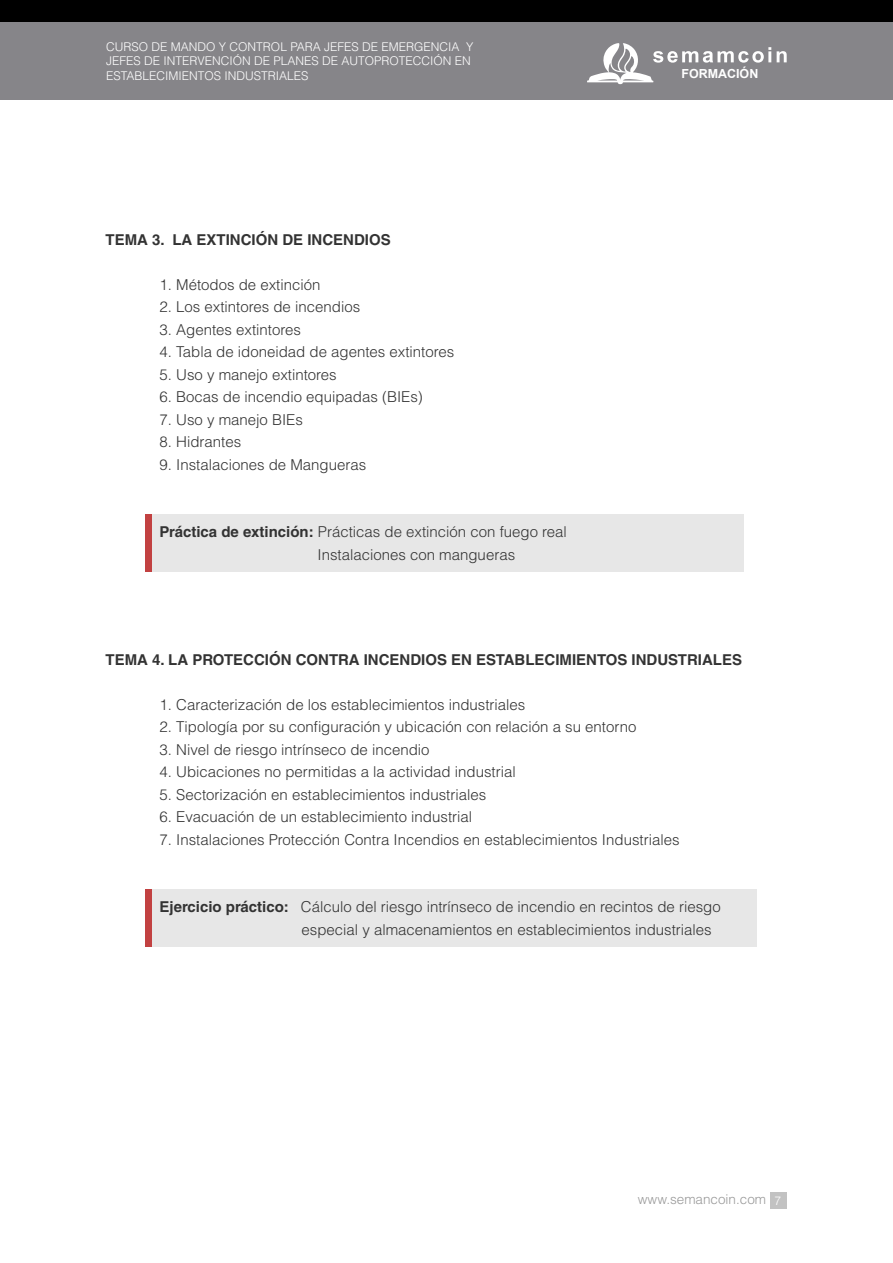
<style>
.page{position:relative;width:893px;height:1263px;background:#fff}
.page>*{position:absolute;margin:0;border:0;box-sizing:border-box;transform-origin:0 0}
.t1{font:300 15px/22.5px "Helvetica LT Std";color:#333}
.t2{font:700 15px "Helvetica LT Std";color:#333}
.t3{font:300 13.5px "Helvetica LT Std";color:#999}
.t4{font:700 12.45px "Arial";color:#fff}
.t5{font:300 12px/14.4px "Helvetica LT Std";color:#fff}
.s1{font-weight:700}
.s2{font-size:12px;color:#fff}
</style>
<div class="page">
<div style="left:149px;top:889px;width:608px;height:58px;background:#e7e7e7"></div>
<div style="left:148px;top:514px;width:596px;height:58px;background:#e7e7e7"></div>
<div style="left:0;top:22px;width:893px;height:78px;background:#868589"></div>
<div style="left:0;top:0;width:893px;height:21px;background:#000"></div>
<svg style="left:777px;top:51px;width:10px;height:11px"></svg>
<svg style="left:587px;top:43px;width:184px;height:41px"></svg>
<div style="left:145px;top:514px;width:6px;height:58px;background:#c24141"></div>
<div style="left:145px;top:889px;width:7px;height:58px;background:#c24141"></div>
<div style="left:770px;top:1192px;width:17px;height:17px;background:#c2c2c2"></div>
<p class="t5" style="left:106px;top:39px;width:369px">CURSO DE MANDO Y CONTROL PARA JEFES DE EMERGENCIA Y<br>JEFES DE INTERVENCIÓN DE PLANES DE AUTOPROTECCIÓN EN<br>ESTABLECIMIENTOS INDUSTRIALES</p>
<p class="t2" style="left:105px;top:230px;width:287px">TEMA 3. LA EXTINCIÓN DE INCENDIOS</p>
<p class="t1" style="left:159px;top:273px;width:162px">1. Métodos de extinción</p>
<p class="t1" style="left:159px;top:295px;width:202px">2. Los extintores de incendios</p>
<p class="t1" style="left:159px;top:318px;width:143px">3. Agentes extintores</p>
<p class="t1" style="left:159px;top:340px;width:296px">4. Tabla de idoneidad de agentes extintores</p>
<p class="t1" style="left:159px;top:363px;width:179px">5. Uso y manejo extintores</p>
<p class="t1" style="left:159px;top:385px;width:265px">6. Bocas de incendio equipadas (BIEs)</p>
<p class="t1" style="left:159px;top:408px;width:145px">7. Uso y manejo BIEs</p>
<p class="t1" style="left:159px;top:430px;width:83px">8. Hidrantes</p>
<p class="t1" style="left:159px;top:453px;width:208px">9. Instalaciones de Mangueras</p>
<p class="t1" style="left:318px;top:520px;width:251px;text-indent:-158px"><span class="s1">Práctica de extinción:</span> Prácticas de extinción con fuego real<br>Instalaciones con mangueras</p>
<p class="t4" style="left:681px;top:65px;width:78px">FORMACIÓN</p>
<p class="t2" style="left:105px;top:650px;width:638px">TEMA 4. LA PROTECCIÓN CONTRA INCENDIOS EN ESTABLECIMIENTOS INDUSTRIALES</p>
<p class="t1" style="left:159px;top:693px;width:367px">1. Caracterización de los establecimientos industriales</p>
<p class="t1" style="left:159px;top:715px;width:478px">2. Tipología por su configuración y ubicación con relación a su entorno</p>
<p class="t1" style="left:159px;top:738px;width:272px">3. Nivel de riesgo intrínseco de incendio</p>
<p class="t1" style="left:159px;top:760px;width:358px">4. Ubicaciones no permitidas a la actividad industrial</p>
<p class="t1" style="left:159px;top:783px;width:328px">5. Sectorización en establecimientos industriales</p>
<p class="t1" style="left:159px;top:805px;width:314px">6. Evacuación de un establecimiento industrial</p>
<p class="t1" style="left:159px;top:828px;width:521px">7. Instalaciones Protección Contra Incendios en establecimientos Industriales</p>
<p class="t1" style="left:301px;top:895px;width:421px;text-indent:-142px"><span class="s1">Ejercicio práctico:</span> Cálculo del riesgo intrínseco de incendio en recintos de riesgo especial y almacenamientos en establecimientos industriales</p>
<p class="t3" style="left:638px;top:1191px;width:145px">www.semancoin.com <span class="s2">7</span></p>
</div>
